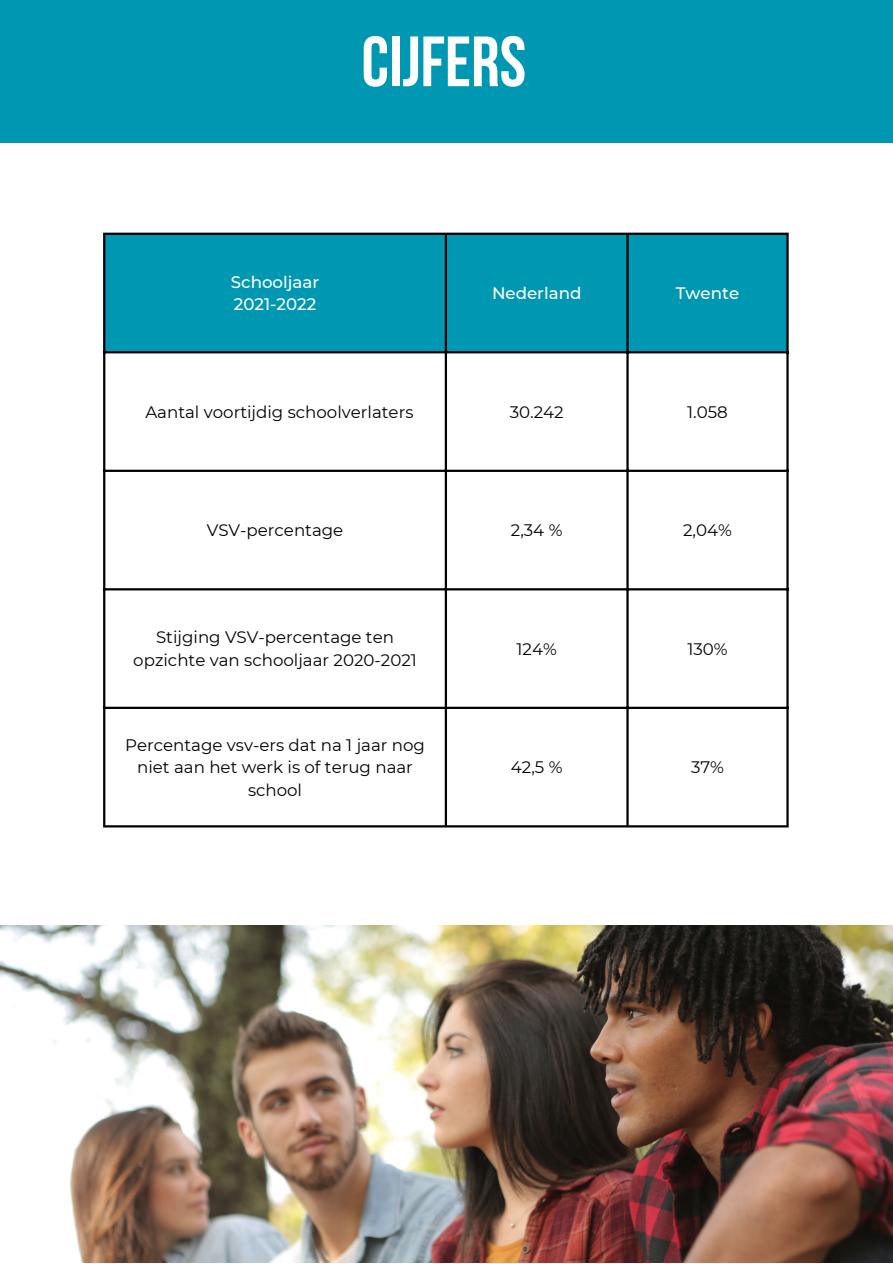
<style>
.page{position:relative;width:893px;height:1264px;background:#fff}
.page>*{position:absolute;margin:0;border:0;box-sizing:border-box;transform-origin:0 0}
.t1{font:700 70.95px "Bebas Neue";color:#fff}
.t2{font:16.65px/22.5px "Montserrat";color:#000;text-align:center}
.t3{font:500 16.65px "Montserrat";color:#fff}
</style>
<div class="page">
<div style="left:105px;top:235px;width:681px;height:116px;background:#0097b2"></div>
<hr style="left:103px;top:235px;width:2px;height:590px;background:#000">
<hr style="left:444px;top:235px;width:3px;height:590px;background:#000">
<hr style="left:626px;top:235px;width:2px;height:590px;background:#000">
<hr style="left:786px;top:235px;width:2px;height:590px;background:#000">
<hr style="left:103px;top:233px;width:685px;height:2px;background:#000">
<hr style="left:103px;top:351px;width:685px;height:2px;background:#000">
<hr style="left:103px;top:469px;width:685px;height:3px;background:#000">
<hr style="left:103px;top:588px;width:685px;height:2px;background:#000">
<hr style="left:103px;top:706px;width:685px;height:3px;background:#000">
<hr style="left:103px;top:825px;width:685px;height:2px;background:#000">
<div style="left:0;top:0;width:892px;height:142px;background:#0097b2"></div>
<img style="left:0;top:925px;width:892px;height:337px">
<p class="t1" style="left:361px;top:33px;width:166px">CIJFERS</p>
<p class="t3" style="left:231px;top:271px;width:90px">Schooljaar</p>
<p class="t3" style="left:234px;top:294px;width:84px">2021-2022</p>
<p class="t3" style="left:492px;top:283px;width:91px">Nederland</p>
<p class="t3" style="left:675px;top:283px;width:65px">Twente</p>
<p class="t2" style="left:145px;top:400px;width:269px">Aantal voortijdig schoolverlaters</p>
<p class="t2" style="left:509px;top:400px;width:55px">30.242</p>
<p class="t2" style="left:687px;top:400px;width:42px">1.058</p>
<p class="t2" style="left:207px;top:519px;width:138px">VSV-percentage</p>
<p class="t2" style="left:511px;top:519px;width:53px">2,34 %</p>
<p class="t2" style="left:683px;top:519px;width:50px">2,04%</p>
<p class="t2" style="left:133px;top:626px;width:285px">Stijging VSV-percentage ten opzichte van schooljaar 2020-2021</p>
<p class="t2" style="left:516px;top:637px;width:42px">124%</p>
<p class="t2" style="left:687px;top:637px;width:42px">130%</p>
<p class="t2" style="left:125px;top:733px;width:301px">Percentage vsv-ers dat na 1 jaar nog niet aan het werk is of terug naar school</p>
<p class="t2" style="left:511px;top:755px;width:53px">42,5 %</p>
<p class="t2" style="left:691px;top:755px;width:34px">37%</p>
</div>
